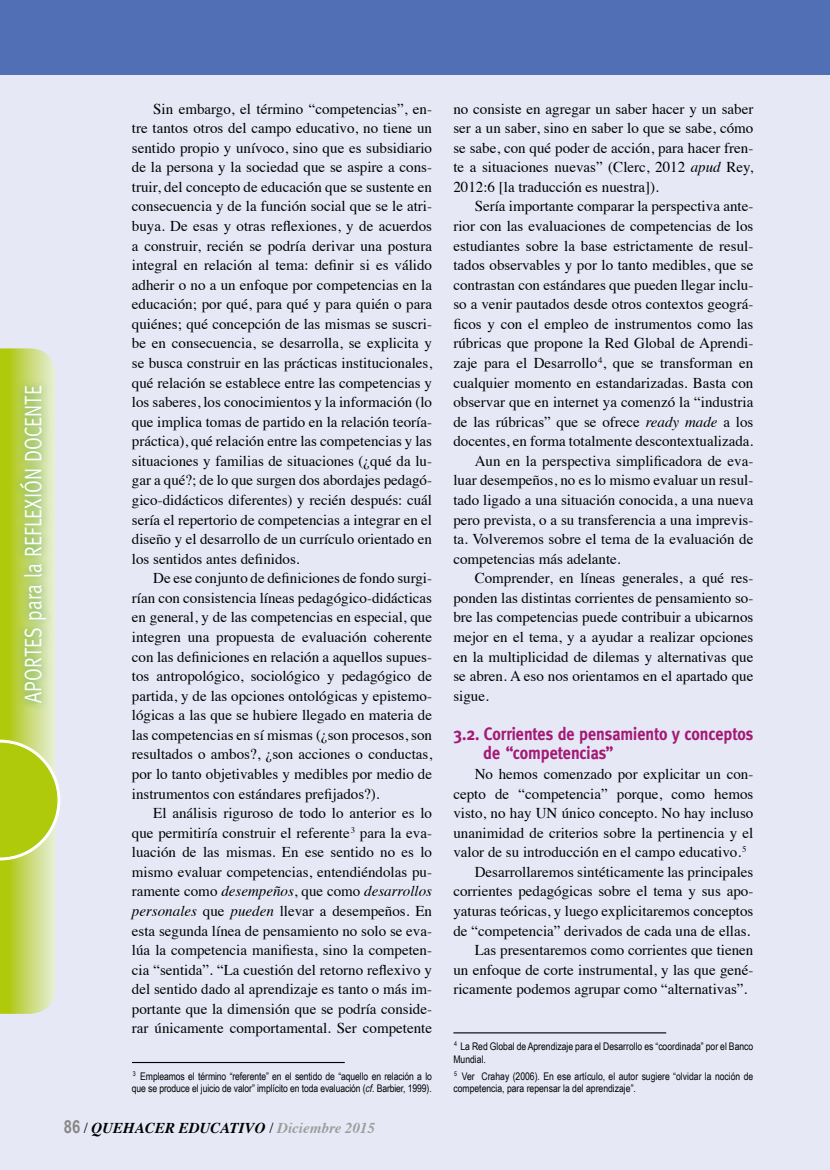
<style>
.page{position:relative;width:830px;height:1170px;background:#fff}
.page>*{position:absolute;margin:0;border:0;box-sizing:border-box;transform-origin:0 0}
.t1{font:24px "Meta";color:#fff;scale:.8 1}
.t2{font:700 18px/19.5px "Meta";color:#a31a75;scale:.9 1}
.t3{font:15px/19.5px "Times";color:#000;text-align:justify}
.t4{font:italic 700 15px "Times";color:#000}
.t5{font:10.5px/12.6px "Arial Narrow";color:#000}
.s1{font-style:italic}
.s2{font-family:"Arial Narrow";font-style:normal;font-size:18px;color:#878787}
.s3{font-weight:400;font-style:normal}
.s4{color:#9d9d9c}
</style>
<div class="page">
<div style="left:0;top:0;width:829px;height:1169px;background:#e6e8f6"></div>
<hr style="left:132px;top:1061px;width:212px;height:1px;background:#000">
<hr style="left:453px;top:1032px;width:213px;height:1px;background:#000">
<div style="left:0;top:0;width:829px;height:74px;background:#516fb4"></div>
<svg style="left:0;top:348px;width:60px;height:665px;background:#c4d65f"></svg>
<div style="left:12px;top:378px;width:43px;height:333px;background:#007b3d;opacity:.6"></div>
<h1 class="t1" style="left:19px;top:702px;width:396px;rotate:-90deg">Aportes para la Reflexi ón Docente</h1>
<h1 class="t1" style="left:19px;top:450px;width:80px;rotate:-90deg">e</h1>
<h1 class="t1" style="left:19px;top:830px;width:359px;rotate:-90deg">Área del Conocimiento Matemático</h1>
<p class="t3" style="left:132px;top:97px;width:301px;text-indent:21px">Sin embargo, el término “competencias”, en&shy;tre tantos otros del campo educativo, no tiene un sentido propio y unívoco, sino que es subsidiario de la persona y la sociedad que se aspire a cons&shy;truir, del concepto de educación que se sustente en consecuencia y de la función social que se le atri&shy;buya. De esas y otras reflexiones, y de acuerdos a construir, recién se podría derivar una postura integral en relación al tema: definir si es válido adherir o no a un enfoque por competencias en la educación; por qué, para qué y para quién o para quiénes; qué concepción de las mismas se suscri&shy;be en consecuencia, se desarrolla, se explicita y se busca construir en las prácticas institucionales, qué relación se establece entre las competencias y los saberes, los conocimientos y la información (lo que implica tomas de partido en la relación teoría&shy;práctica), qué relación entre las competencias y las situaciones y familias de situaciones (¿qué da lu&shy;gar a qué?; de lo que surgen dos abordajes pedagó&shy;gico-didácticos diferentes) y recién después: cuál sería el repertorio de competencias a integrar en el diseño y el desarrollo de un currículo orientado en los sentidos antes definidos.</p>
<p class="t3" style="left:132px;top:567px;width:301px;text-indent:21px">De ese conjunto de definiciones de fondo surgi&shy;rían con consistencia líneas pedagógico-didácticas en general, y de las competencias en especial, que integren una propuesta de evaluación coherente con las definiciones en relación a aquellos supues&shy;tos antropológico, sociológico y pedagógico de partida, y de las opciones ontológicas y epistemo&shy;lógicas a las que se hubiere llegado en materia de las competencias en sí mismas (¿son procesos, son resultados o ambos?, ¿son acciones o conductas, por lo tanto objetivables y medibles por medio de instrumentos con estándares prefijados?).</p>
<p class="t3" style="left:132px;top:802px;width:301px;text-indent:21px">El análisis riguroso de todo lo anterior es lo que permitiría construir el referente<sup>3</sup> para la eva&shy;luación de las mismas. En ese sentido no es lo mismo evaluar competencias, entendiéndolas pu&shy;ramente como <span class="s1">desempeños</span>, que como <span class="s1">desarrollos personales</span> que <span class="s1">pueden</span> llevar a desempeños. En esta segunda línea de pensamiento no solo se eva&shy;lúa la competencia manifiesta, sino la competen&shy;cia “sentida”. “La cuestión del retorno reflexivo y del sentido dado al aprendizaje es tanto o más im&shy;portante que la dimensión que se podría conside&shy;rar únicamente comportamental. Ser competente</p>
<p class="t5" style="left:132px;top:1068px;width:301px"><sup>3</sup> Empleamos el término “referente” en el sentido de “aquello en relación a lo que se produce el juicio de valor” implícito en toda evaluación (<span class="s1">cf</span>. Barbier, 1999).</p>
<p class="t4" style="left:64px;top:1113px;width:313px"><span class="s2">86</span> <span class="s3">/</span> QUEHACER EDUCATIVO <span class="s3">/</span> <span class="s4">Diciembre 2015</span></p>
<p class="t3" style="left:453px;top:97px;width:301px">no consiste en agregar un saber hacer y un saber ser a un saber, sino en saber lo que se sabe, cómo se sabe, con qué poder de acción, para hacer fren&shy;te a situaciones nuevas” (Clerc, 2012 <span class="s1">apud</span> Rey, 2012:6 [la traducción es nuestra]).</p>
<p class="t3" style="left:474px;top:195px;width:280px">Sería importante comparar la perspectiva ante-</p>
<p class="t3" style="left:453px;top:215px;width:301px">rior con las evaluaciones de competencias de los</p>
<p class="t3" style="left:453px;top:234px;width:301px">estudiantes sobre la base estrictamente de resul-</p>
<p class="t3" style="left:453px;top:254px;width:301px">tados observables y por lo tanto medibles, que se</p>
<p class="t3" style="left:453px;top:273px;width:301px">contrastan con estándares que pueden llegar inclu-</p>
<p class="t3" style="left:453px;top:293px;width:301px">so a venir pautados desde otros contextos geográ-</p>
<p class="t3" style="left:453px;top:313px;width:301px">ficos y con el empleo de instrumentos como las</p>
<p class="t3" style="left:453px;top:332px;width:301px">rúbricas que propone la Red Global de Aprendi-</p>
<p class="t3" style="left:453px;top:352px;width:301px">zaje para el Desarrollo<sup>4</sup>, que se transforman en</p>
<p class="t3" style="left:453px;top:371px;width:301px">cualquier momento en estandarizadas. Basta con</p>
<p class="t3" style="left:453px;top:391px;width:301px">observar que en internet ya comenzó la “industria</p>
<p class="t3" style="left:453px;top:410px;width:301px">de las rúbricas” que se ofrece <span class="s1">ready made</span> a los</p>
<p class="t3" style="left:453px;top:430px;width:301px">docentes, en forma totalmente descontextualizada.</p>
<p class="t3" style="left:474px;top:450px;width:280px">Aun en la perspectiva simplificadora de eva-</p>
<p class="t3" style="left:453px;top:469px;width:301px">luar desempeños, no es lo mismo evaluar un resul-</p>
<p class="t3" style="left:453px;top:489px;width:301px">tado ligado a una situación conocida, a una nueva</p>
<p class="t3" style="left:453px;top:508px;width:301px">pero prevista, o a su transferencia a una imprevis-</p>
<p class="t3" style="left:453px;top:528px;width:301px">ta. Volveremos sobre el tema de la evaluación de</p>
<p class="t3" style="left:453px;top:547px;width:169px">competencias más adelante.</p>
<p class="t3" style="left:474px;top:567px;width:280px">Comprender, en líneas generales, a qué res-</p>
<p class="t3" style="left:453px;top:586px;width:301px">ponden las distintas corrientes de pensamiento so-</p>
<p class="t3" style="left:453px;top:606px;width:301px">bre las competencias puede contribuir a ubicarnos</p>
<p class="t3" style="left:453px;top:626px;width:301px">mejor en el tema, y a ayudar a realizar opciones</p>
<p class="t3" style="left:453px;top:645px;width:301px">en la multiplicidad de dilemas y alternativas que</p>
<p class="t3" style="left:453px;top:665px;width:301px">se abren. A eso nos orientamos en el apartado que</p>
<p class="t3" style="left:453px;top:684px;width:37px">sigue.</p>
<p class="t2" style="left:483px;top:723px;width:301px;text-indent:-30px">3.2. Corrientes de pensamiento y conceptos de “competencias”</p>
<p class="t3" style="left:474px;top:762px;width:280px">No hemos comenzado por explicitar un con-</p>
<p class="t3" style="left:453px;top:782px;width:301px">cepto de “competencia” porque, como hemos</p>
<p class="t3" style="left:453px;top:802px;width:301px">visto, no hay UN único concepto. No hay incluso</p>
<p class="t3" style="left:453px;top:821px;width:301px">unanimidad de criterios sobre la pertinencia y el</p>
<p class="t3" style="left:453px;top:841px;width:294px">valor de su introducción en el campo educativo.<sup>5</sup></p>
<p class="t3" style="left:474px;top:860px;width:280px">Desarrollaremos sintéticamente las principales</p>
<p class="t3" style="left:453px;top:880px;width:301px">corrientes pedagógicas sobre el tema y sus apo-</p>
<p class="t3" style="left:453px;top:899px;width:301px">yaturas teóricas, y luego explicitaremos conceptos</p>
<p class="t3" style="left:453px;top:919px;width:298px">de “competencia” derivados de cada una de ellas.</p>
<p class="t3" style="left:474px;top:938px;width:280px">Las presentaremos como corrientes que tienen</p>
<p class="t3" style="left:453px;top:958px;width:301px">un enfoque de corte instrumental, y las que gené-</p>
<p class="t3" style="left:453px;top:978px;width:295px">ricamente podemos agrupar como “alternativas”.</p>
<p class="t5" style="left:453px;top:1039px;width:301px"><sup>4</sup> La Red Global de Aprendizaje para el Desarrollo es “coordinada” por el Banco<br>Mundial.</p>
<p class="t5" style="left:453px;top:1068px;width:301px"><sup>5</sup> Ver Crahay (2006). En ese artículo, el autor sugiere “olvidar la noción de competencia, para repensar la del aprendizaje”.</p>
</div>
